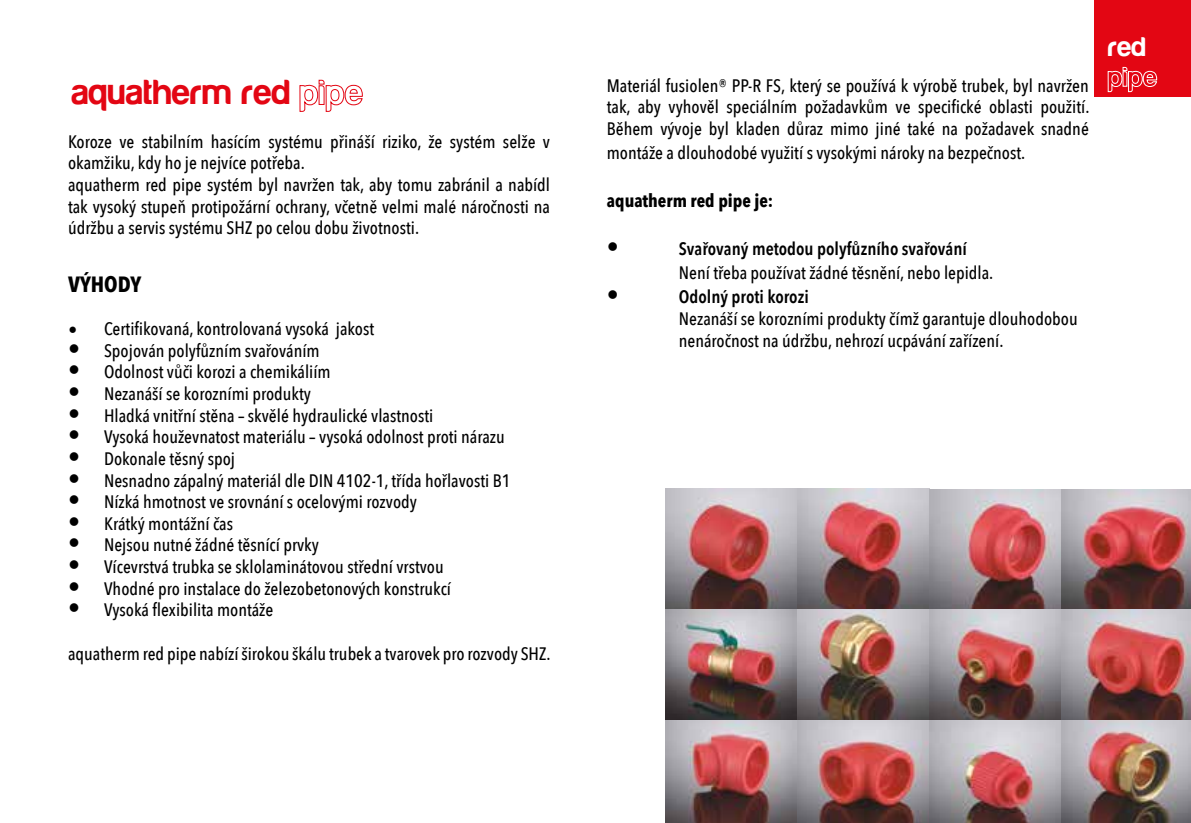
<style>
.page{position:relative;width:1191px;height:823px;background:#fff}
.page>*{position:absolute;margin:0;border:0;box-sizing:border-box;transform-origin:0 0}
.t1{font:36px "aquafont";color:#e30613}
.t2{font:28px "aquafont";color:#fff}
.t3{font:600 24px "Avenir Next Condensed";color:#000}
.t4{font:700 22px "Avenir Next Condensed";color:#000}
.t5{font:500 18px/21.6px "Avenir Next Condensed";color:#000}
.t6{font:600 18px "Avenir Next Condensed";color:#000}
.t7{font:700 18px "Avenir Next Condensed";color:#000}
.s1{font-family:"Minion Pro";font-weight:400;font-size:24px}
.s2{font-size:24px}
</style>
<div class="page">
<svg style="left:299px;top:79px;width:64px;height:33px"></svg>
<div style="left:1094px;top:0;width:97px;height:96px;background:#e30613"></div>
<svg style="left:1107px;top:67px;width:50px;height:25px"></svg>
<img style="left:665px;top:488px;width:526px;height:232px">
<img style="left:665px;top:720px;width:526px;height:102px">
<h1 class="t1" style="left:72px;top:74px;width:220px">aquatherm red</h1>
<p class="t5" style="left:68px;top:130px;width:483px">Koroze ve stabilním hasícím systému přináší riziko, že systém selže v okamžiku, kdy ho je nejvíce potřeba.<br>aquatherm red pipe systém byl navržen tak, aby tomu zabránil a nabídl tak vysoký stupeň protipožární ochrany, včetně velmi malé náročnosti na údržbu a servis systému SHZ po celou dobu životnosti.</p>
<p class="t4" style="left:68px;top:270px;width:75px">VÝHODY</p>
<p class="t5" style="left:68px;top:318px;width:308px"><span class="s1">•</span> Certifikovaná, kontrolovaná vysoká jakost</p>
<p class="t5" style="left:68px;top:339px;width:253px"><span class="s2">•</span> Spojován polyfůzním svařováním</p>
<p class="t5" style="left:68px;top:361px;width:264px"><span class="s2">•</span> Odolnost vůči korozi a chemikáliím</p>
<p class="t5" style="left:68px;top:382px;width:244px"><span class="s2">•</span> Nezanáší se korozními produkty</p>
<p class="t5" style="left:68px;top:404px;width:367px"><span class="s2">•</span> Hladká vnitřní stěna – skvělé hydraulické vlastnosti</p>
<p class="t5" style="left:68px;top:426px;width:438px"><span class="s2">•</span> Vysoká houževnatost materiálu – vysoká odolnost proti nárazu</p>
<p class="t5" style="left:68px;top:447px;width:168px"><span class="s2">•</span> Dokonale těsný spoj</p>
<p class="t5" style="left:68px;top:469px;width:444px"><span class="s2">•</span> Nesnadno zápalný materiál dle DIN 4102-1, třída hořlavosti B1</p>
<p class="t5" style="left:68px;top:490px;width:350px"><span class="s2">•</span> Nízká hmotnost ve srovnání s ocelovými rozvody</p>
<p class="t5" style="left:68px;top:512px;width:167px"><span class="s2">•</span> Krátký montážní čas</p>
<p class="t5" style="left:68px;top:534px;width:252px"><span class="s2">•</span> Nejsou nutné žádné těsnící prvky</p>
<p class="t5" style="left:68px;top:555px;width:377px"><span class="s2">•</span> Vícevrstvá trubka se sklolaminátovou střední vrstvou</p>
<p class="t5" style="left:68px;top:577px;width:384px"><span class="s2">•</span> Vhodné pro instalace do železobetonových konstrukcí</p>
<p class="t5" style="left:68px;top:598px;width:207px"><span class="s2">•</span> Vysoká flexibilita montáže</p>
<p class="t5" style="left:68px;top:642px;width:484px">aquatherm red pipe nabízí širokou škálu trubek a tvarovek pro rozvody SHZ.</p>
<p class="t5" style="left:607px;top:75px;width:484px;text-align:justify">Materiál fusiolen® PP-R FS, který se používá k výrobě trubek, byl navržen tak, aby vyhověl speciálním požadavkům ve specifické oblasti použití.<br>Během vývoje byl kladen důraz mimo jiné také na požadavek snadné</p>
<p class="t5" style="left:607px;top:142px;width:420px">montáže a dlouhodobé využití s vysokými nároky na bezpečnost.</p>
<p class="t7" style="left:607px;top:190px;width:168px">aquatherm red pipe je:</p>
<h3 class="t3" style="left:607px;top:226px;width:13px">•</h3>
<p class="t6" style="left:679px;top:233px;width:290px">Svařovaný metodou polyfůzního svařování</p>
<p class="t5" style="left:679px;top:262px;width:316px">Není třeba používat žádné těsnění, nebo lepidla.</p>
<h3 class="t3" style="left:607px;top:274px;width:13px">•</h3>
<p class="t6" style="left:679px;top:281px;width:131px">Odolný proti korozi</p>
<p class="t5" style="left:679px;top:307px;width:400px">Nezanáší se korozními produkty čímž garantuje dlouhodobou nenáročnost na údržbu, nehrozí ucpávání zařízení.</p>
<h2 class="t2" style="left:1108px;top:32px;width:40px">red</h2>
</div>
